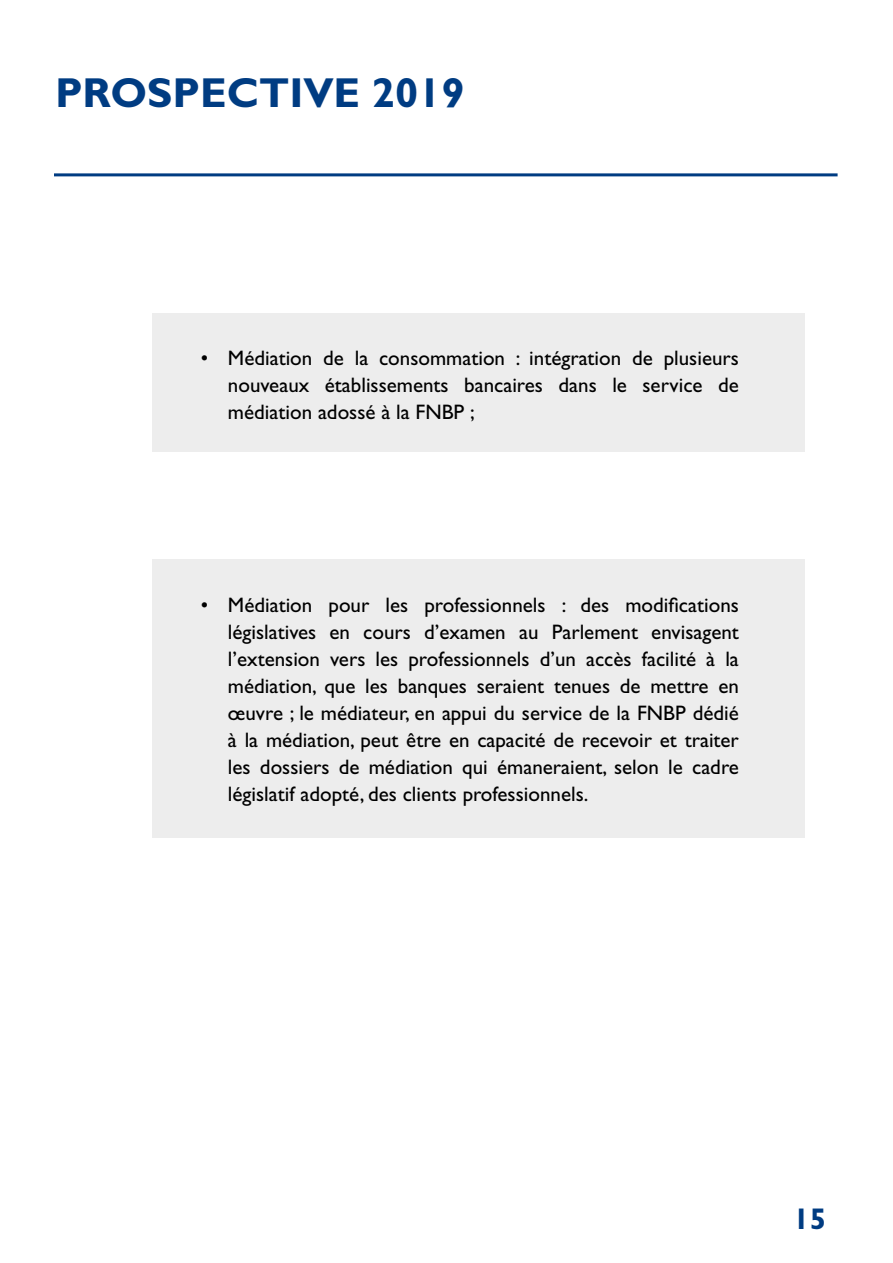
<style>
.page{position:relative;width:893px;height:1263px;background:#fff}
.page>*{position:absolute;margin:0;border:0;box-sizing:border-box;transform-origin:0 0}
.TITRE{font:700 42px "Gill Sans Std";color:#003c82}
.Intertitre{font:700 30px "Gill Sans Std";color:#003c82}
.t1{font:21px/27px "Gill Sans Std";color:#000;text-align:justify}
</style>
<div class="page">
<div style="left:153px;top:560px;width:652px;height:278px;background:#ededed"></div>
<div style="left:153px;top:313px;width:652px;height:139px;background:#ededed"></div>
<hr style="left:54px;top:173px;width:784px;height:3px;background:#003c82">
<p class="TITRE" style="left:55px;top:68px;width:411px">PROSPECTIVE 2019</p>
<p class="t1" style="left:228px;top:344px;width:513px;text-indent:-27px">• Médiation de la consommation : intégration de plusieurs nouveaux établissements bancaires dans le service de médiation adossé à la FNBP ;</p>
<p class="t1" style="left:228px;top:592px;width:512px;text-indent:-27px">• Médiation pour les professionnels : des modifications législatives en cours d’examen au Parlement envisagent l’extension vers les professionnels d’un accès facilité à la médiation, que les banques seraient tenues de mettre en œuvre ; le médiateur, en appui du service de la FNBP dédié à la médiation, peut être en capacité de recevoir et traiter les dossiers de médiation qui émaneraient, selon le cadre législatif adopté, des clients professionnels.</p>
<p class="Intertitre" style="left:793px;top:1201px;width:35px">15</p>
</div>
